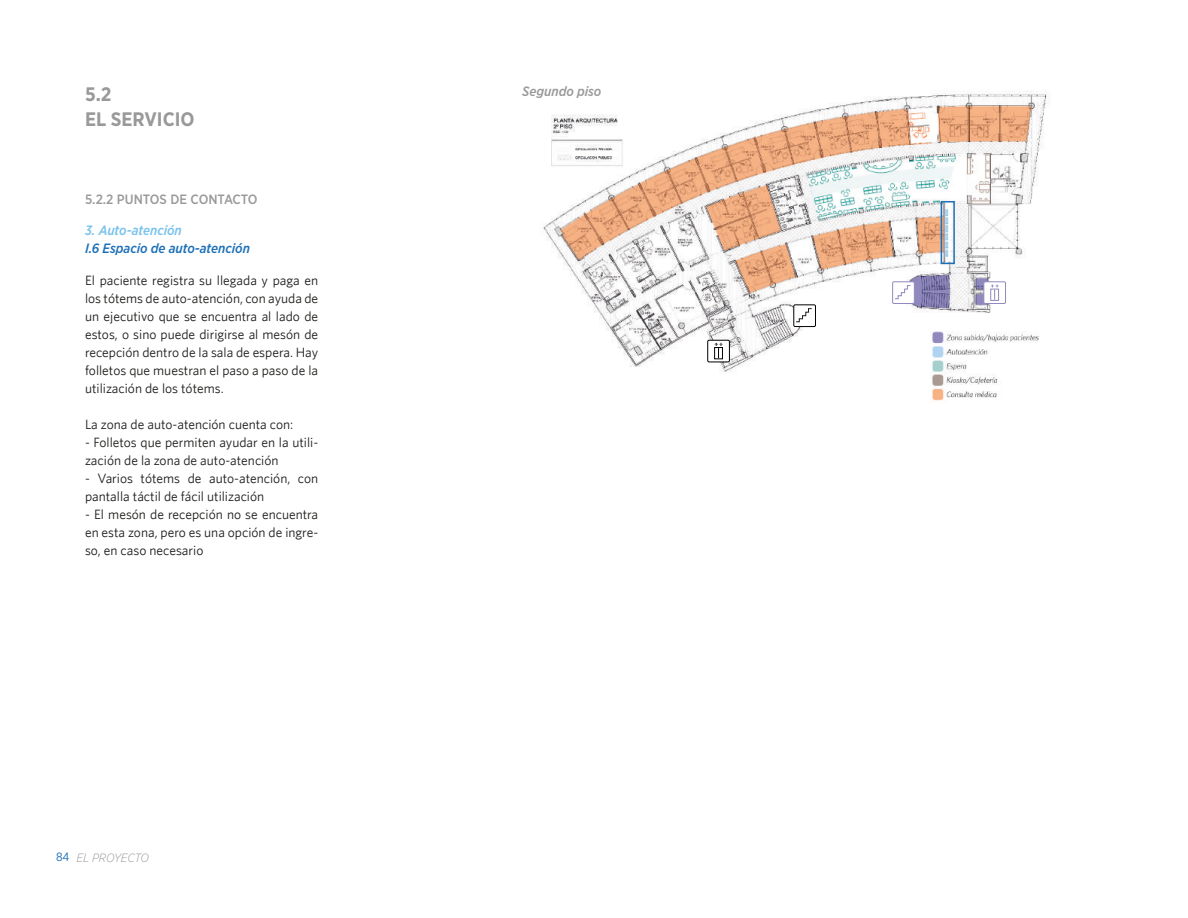
<style>
.page{position:relative;width:1188px;height:918px;background:#fff}
.page>*{position:absolute;margin:0;border:0;box-sizing:border-box;transform-origin:0 0}
.t1{font:700 19.5px/25.5px "Gotham Narrow";color:#999}
.t2{font:13.5px/18px "Whitney";color:#1d1d1b;text-align:justify}
.t3{font:italic 500 13.5px "Gotham Narrow";color:#1d70b8}
.t4{font:500 13.5px "Gotham Narrow";color:#999}
.t5{font:italic 500 13.5px "Gotham Narrow";color:#79c2ec}
.t6{font:italic 500 13.5px "Gotham Narrow";color:#999}
.t7{font:italic 300 12px "Gotham Narrow";letter-spacing:-.005em;color:#999}
.s1{font-weight:400;font-style:normal;color:#1d70b8}
</style>
<div class="page">
<img style="left:543px;top:90px;width:507px;height:311px">
<div style="left:708px;top:340px;width:21px;height:22px;background:#fff"></div>
<div style="left:708px;top:340px;width:22px;height:22px;border:1px solid #020203"></div>
<svg style="left:714px;top:343px;width:9px;height:15px"></svg>
<div style="left:794px;top:305px;width:21px;height:22px;background:#fff"></div>
<div style="left:794px;top:305px;width:22px;height:22px;border:1px solid #020203"></div>
<svg style="left:796px;top:308px;width:16px;height:14px"></svg>
<div style="left:984px;top:282px;width:22px;height:22px;background:#fff"></div>
<div style="left:984px;top:282px;width:22px;height:22px;border:1px solid #9189bf"></div>
<div style="left:991px;top:289px;width:8px;height:12px;background:#9a92c4"></div>
<svg style="left:991px;top:284px;width:8px;height:16px"></svg>
<div style="left:893px;top:282px;width:21px;height:22px;background:#fff"></div>
<div style="left:892px;top:282px;width:23px;height:22px;border:1px solid #9189bf"></div>
<svg style="left:895px;top:285px;width:16px;height:14px"></svg>
<div style="left:940px;top:201px;width:15px;height:63px;border:2px solid #1d70b8"></div>
<h1 class="t1" style="left:85px;top:81px;width:111px">5.2<br>EL SERVICIO</h1>
<p class="t4" style="left:85px;top:191px;width:174px">5.2.2 PUNTOS DE CONTACTO</p>
<p class="t5" style="left:85px;top:222px;width:98px">3. Auto-atención</p>
<p class="t3" style="left:85px;top:240px;width:166px">I.6 Espacio de auto-atención</p>
<p class="t2" style="left:85px;top:271px;width:235px">El paciente registra su llegada y paga en los tótems de auto-atención, con ayuda de un ejecutivo que se encuentra al lado de estos, o sino puede dirigirse al mesón de recepción dentro de la sala de espera. Hay folletos que muestran el paso a paso de la utilización de los tótems.</p>
<p class="t2" style="left:85px;top:415px;width:210px">La zona de auto-atención cuenta con:</p>
<p class="t2" style="left:85px;top:433px;width:235px">- Folletos que permiten ayudar en la utili&shy;zación de la zona de auto-atención</p>
<p class="t2" style="left:85px;top:469px;width:235px">- Varios tótems de auto-atención, con pantalla táctil de fácil utilización</p>
<p class="t2" style="left:85px;top:505px;width:235px">- El mesón de recepción no se encuentra en esta zona, pero es una opción de ingre&shy;so, en caso necesario</p>
<p class="t7" style="left:56px;top:850px;width:94px"><span class="s1">84</span> EL PROYECTO</p>
<p class="t6" style="left:522px;top:83px;width:81px">Segundo piso</p>
</div>
